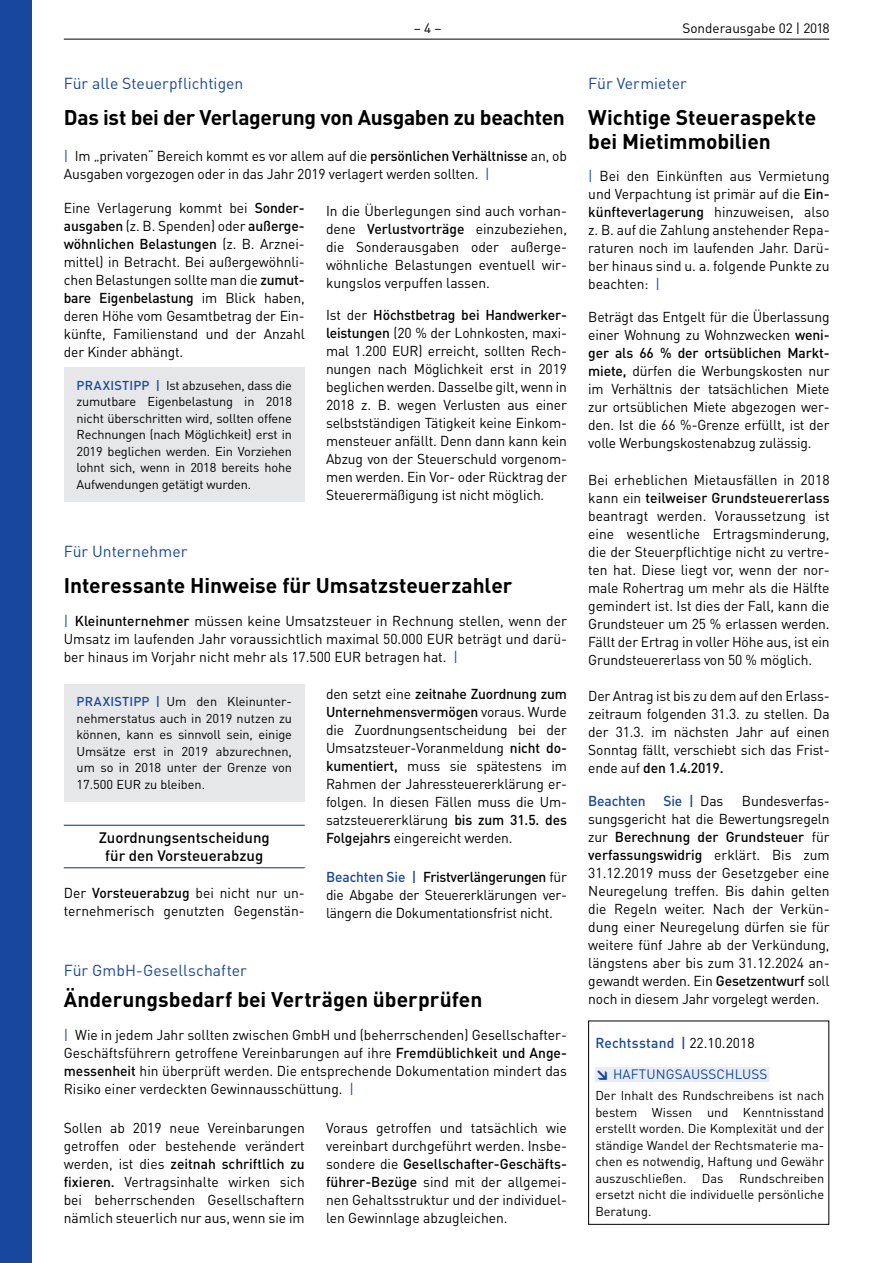
<style>
.page{position:relative;width:893px;height:1263px;background:#fff}
.page>*{position:absolute;margin:0;border:0;box-sizing:border-box;transform-origin:0 0}
.t1{font:700 21px/24px "DIN Pro";letter-spacing:-.005em;color:#000}
.t2{font:15.75px "DIN Pro";color:#17479e}
.t3{font:500 15px/18px "DIN Pro";color:#000;text-align:center}
.t4{font:14.25px/18px "DIN Pro";letter-spacing:-.01em;color:#000;text-align:justify}
.t5{font:500 14.25px "DIN Pro";letter-spacing:.015em;color:#17479e}
.t6{font:500 14.25px "DIN Pro";letter-spacing:-.005em;color:#17479e}
.t7{font:13.5px "DIN Pro";color:#000}
.t8{font:13.5px "DIN Pro";letter-spacing:.01em;color:#17479e}
.t9{font:12.75px/16.5px "DIN Pro";color:#000;text-align:justify}
.s1{color:#17479e}
.s2{font-weight:500}
.s3{font-weight:500;color:#17479e}
.s4{font-weight:400;color:#000}
.s5{font-weight:900}
</style>
<div class="page">
<hr style="left:64px;top:39px;width:765px;height:1px;background:#000">
<div style="left:595px;top:1067px;width:174px;height:15px;background:#e8edf5"></div>
<div style="left:588px;top:1020px;width:241px;height:205px;border:1px solid #000"></div>
<div style="left:64px;top:367px;width:241px;height:135px;background:#e6e7e8"></div>
<hr style="left:64px;top:825px;width:241px;height:1px;background:#17479e">
<hr style="left:64px;top:867px;width:241px;height:1px;background:#17479e">
<div style="left:64px;top:684px;width:241px;height:117px;background:#e6e7e8"></div>
<div style="left:0;top:0;width:32px;height:1263px;background:#17479e"></div>
<p class="t7" style="left:414px;top:19px;width:29px">– 4 –</p>
<p class="t7" style="left:682px;top:19px;width:149px">Sonderausgabe 02 | 2018</p>
<p class="t2" style="left:64px;top:73px;width:181px">Für alle Steuerpflichtigen</p>
<h1 class="t1" style="left:64px;top:105px;width:503px">Das ist bei der Verlagerung von Ausgaben zu beachten</h1>
<p class="t4" style="left:64px;top:147px;width:505px"><span class="s1">|</span> Im „privaten“ Bereich kommt es vor allem auf die <span class="s2">persönlichen Verhältnisse</span> an, ob<br>Ausgaben vorgezogen oder in das Jahr 2019 verlagert werden sollten. <span class="s1">|</span></p>
<p class="t4" style="left:64px;top:198px;width:242px">Eine Verlagerung kommt bei <span class="s2">Sonder&shy;ausgaben</span> (z. B. Spenden) oder <span class="s2">außerge&shy;wöhnlichen Belastungen</span> (z. B. Arznei&shy;mittel) in Betracht. Bei außergewöhnli&shy;chen Belastungen sollte man die <span class="s2">zumut&shy;bare Eigenbelastung</span> im Blick haben, deren Höhe vom Gesamtbetrag der Ein&shy;künfte, Familienstand und der Anzahl der Kinder abhängt.</p>
<p class="t9" style="left:77px;top:376px;width:217px"><span class="s3">PRAXISTIPP |</span> Ist abzusehen, dass die zumutbare Eigenbelastung in 2018 nicht überschritten wird, sollten offene Rechnungen (nach Möglichkeit) erst in 2019 beglichen werden. Ein Vorziehen lohnt sich, wenn in 2018 bereits hohe Aufwendungen getätigt wurden.</p>
<p class="t4" style="left:326px;top:202px;width:242px">In die Überlegungen sind auch vorhan&shy;dene <span class="s2">Verlustvorträge</span> einzubeziehen, die Sonderausgaben oder außerge&shy;wöhnliche Belastungen eventuell wir&shy;kungslos verpuffen lassen.</p>
<p class="t4" style="left:326px;top:305px;width:242px">Ist der <span class="s2">Höchstbetrag bei Handwerker&shy;leistungen</span> (20 % der Lohnkosten, maxi&shy;mal 1.200 EUR) erreicht, sollten Rech&shy;nungen nach Möglichkeit erst in 2019 beglichen werden. Dasselbe gilt, wenn in 2018 z. B. wegen Verlusten aus einer selbstständigen Tätigkeit keine Einkom&shy;mensteuer anfällt. Denn dann kann kein Abzug von der Steuerschuld vorgenom&shy;men werden. Ein Vor- oder Rücktrag der Steuerermäßigung ist nicht möglich.</p>
<p class="t2" style="left:64px;top:541px;width:125px">Für Unternehmer</p>
<h1 class="t1" style="left:64px;top:573px;width:450px">Interessante Hinweise für Umsatzsteuerzahler</h1>
<p class="t4" style="left:64px;top:612px;width:505px"><span class="s1">|</span> <span class="s2">Kleinunternehmer</span> müssen keine Umsatzsteuer in Rechnung stellen, wenn der Umsatz im laufenden Jahr voraussichtlich maximal 50.000 EUR beträgt und darü&shy;ber hinaus im Vorjahr nicht mehr als 17.500 EUR betragen hat. <span class="s1">|</span></p>
<p class="t9" style="left:77px;top:693px;width:217px"><span class="s3">PRAXISTIPP |</span> Um den Kleinunter&shy;nehmerstatus auch in 2019 nutzen zu können, kann es sinnvoll sein, einige Umsätze erst in 2019 abzurechnen, um so in 2018 unter der Grenze von 17.500 EUR zu bleiben.</p>
<p class="t4" style="left:326px;top:684px;width:242px">den setzt eine <span class="s2">zeitnahe Zuordnung zum Unternehmensvermögen</span> voraus. Wurde die Zuordnungsentscheidung bei der Umsatzsteuer-Voranmeldung <span class="s2">nicht do&shy;kumentiert,</span> muss sie spätestens im Rahmen der Jahressteuererklärung er&shy;folgen. In diesen Fällen muss die Um&shy;satzsteuererklärung <span class="s2">bis zum 31.5. des Folgejahrs</span> eingereicht werden.</p>
<p class="t4" style="left:326px;top:867px;width:242px"><span class="s3">Beachten Sie |</span> <span class="s2">Fristverlängerungen</span> für die Abgabe der Steuererklärungen ver&shy;längern die Dokumentationsfrist nicht.</p>
<p class="t3" style="left:99px;top:828px;width:173px">Zuordnungsentscheidung für den Vorsteuerabzug</p>
<p class="t4" style="left:64px;top:883px;width:242px">Der <span class="s2">Vorsteuerabzug</span> bei nicht nur un&shy;ternehmerisch genutzten Gegenstän-</p>
<p class="t2" style="left:64px;top:959px;width:185px">Für GmbH-Gesellschafter</p>
<h1 class="t1" style="left:64px;top:987px;width:420px">Änderungsbedarf bei Verträgen überprüfen</h1>
<p class="t4" style="left:64px;top:1026px;width:505px"><span class="s1">|</span> Wie in jedem Jahr sollten zwischen GmbH und (beherrschenden) Gesellschafter-Geschäftsführern getroffene Vereinbarungen auf ihre <span class="s2">Fremdüblichkeit und Ange&shy;messenheit</span> hin überprüft werden. Die entsprechende Dokumentation mindert das Risiko einer verdeckten Gewinnausschüttung. <span class="s1">|</span></p>
<p class="t4" style="left:64px;top:1119px;width:242px">Sollen ab 2019 neue Vereinbarungen getroffen oder bestehende verändert werden, ist dies <span class="s2">zeitnah schriftlich zu fixieren.</span> Vertragsinhalte wirken sich bei beherrschenden Gesellschaftern nämlich steuerlich nur aus, wenn sie im</p>
<p class="t4" style="left:326px;top:1119px;width:242px">Voraus getroffen und tatsächlich wie vereinbart durchgeführt werden. Insbe&shy;sondere die <span class="s2">Gesellschafter-Geschäfts&shy;führer-Bezüge</span> sind mit der allgemei&shy;nen Gehaltsstruktur und der individuel&shy;len Gewinnlage abzugleichen.</p>
<p class="t2" style="left:588px;top:73px;width:100px">Für Vermieter</p>
<h1 class="t1" style="left:588px;top:105px;width:229px">Wichtige Steueraspekte bei Mietimmobilien</h1>
<p class="t4" style="left:588px;top:166px;width:243px"><span class="s1">|</span> Bei den Einkünften aus Vermietung und Verpachtung ist primär auf die <span class="s2">Ein&shy;künfteverlagerung</span> hinzuweisen, also z. B. auf die Zahlung anstehender Repa&shy;raturen noch im laufenden Jahr. Darü&shy;ber hinaus sind u. a. folgende Punkte zu beachten: <span class="s1">|</span></p>
<p class="t4" style="left:588px;top:307px;width:243px">Beträgt das Entgelt für die Überlassung einer Wohnung zu Wohnzwecken <span class="s2">weni&shy;ger als 66 % der ortsüblichen Markt&shy;miete,</span> dürfen die Werbungskosten nur im Verhältnis der tatsächlichen Miete zur ortsüblichen Miete abgezogen wer&shy;den. Ist die 66 %-Grenze erfüllt, ist der volle Werbungskostenabzug zulässig.</p>
<p class="t4" style="left:588px;top:471px;width:243px">Bei erheblichen Mietausfällen in 2018 kann ein <span class="s2">teilweiser Grundsteuererlass </span>beantragt werden. Voraussetzung ist eine wesentliche Ertragsminderung, die der Steuerpflichtige nicht zu vertre&shy;ten hat. Diese liegt vor, wenn der nor&shy;male Rohertrag um mehr als die Hälfte gemindert ist. Ist dies der Fall, kann die Grundsteuer um 25 % erlassen werden.<br>Fällt der Ertrag in voller Höhe aus, ist ein Grundsteuererlass von 50 % möglich.</p>
<p class="t4" style="left:588px;top:687px;width:243px;text-align:left">Der Antrag ist bis zu dem auf den Erlass&shy;zeitraum folgenden 31.3. zu stellen. Da der 31.3. im nächsten Jahr auf einen Sonntag fällt, verschiebt sich das Frist&shy;ende auf <span class="s2">den 1.4.2019.</span></p>
<p class="t6" style="left:588px;top:791px;width:59px">Beachten</p>
<p class="t6" style="left:663px;top:791px;width:61px">Sie | <span class="s4">Das</span></p>
<p class="t4" style="left:588px;top:792px;width:243px;text-indent:154px">Bundesverfas&shy;sungsgericht hat die Bewertungsregeln zur <span class="s2">Berechnung der Grundsteuer</span> für <span class="s2">verfassungswidrig</span> erklärt. Bis zum 31.12.2019 muss der Gesetzgeber eine Neuregelung treffen. Bis dahin gelten die Regeln weiter. Nach der Verkün&shy;dung einer Neuregelung dürfen sie für weitere fünf Jahre ab der Verkündung, längstens aber bis zum 31.12.2024 an&shy;gewandt werden. Ein <span class="s2">Gesetzentwurf</span> soll noch in diesem Jahr vorgelegt werden.</p>
<p class="t5" style="left:595px;top:1033px;width:161px">Rechtsstand | <span class="s4">22.10.2018</span></p>
<p class="t8" style="left:595px;top:1065px;width:173px"><span class="s5">↘</span> HAFTUNGSAUSSCHLUSS</p>
<p class="t9" style="left:595px;top:1087px;width:230px">Der Inhalt des Rundschreibens ist nach bestem Wissen und Kenntnisstand erstellt worden. Die Komplexität und der ständige Wandel der Rechtsmaterie ma&shy;chen es notwendig, Haftung und Gewähr auszuschließen. Das Rundschreiben ersetzt nicht die individuelle persönliche Beratung.</p>
</div>
